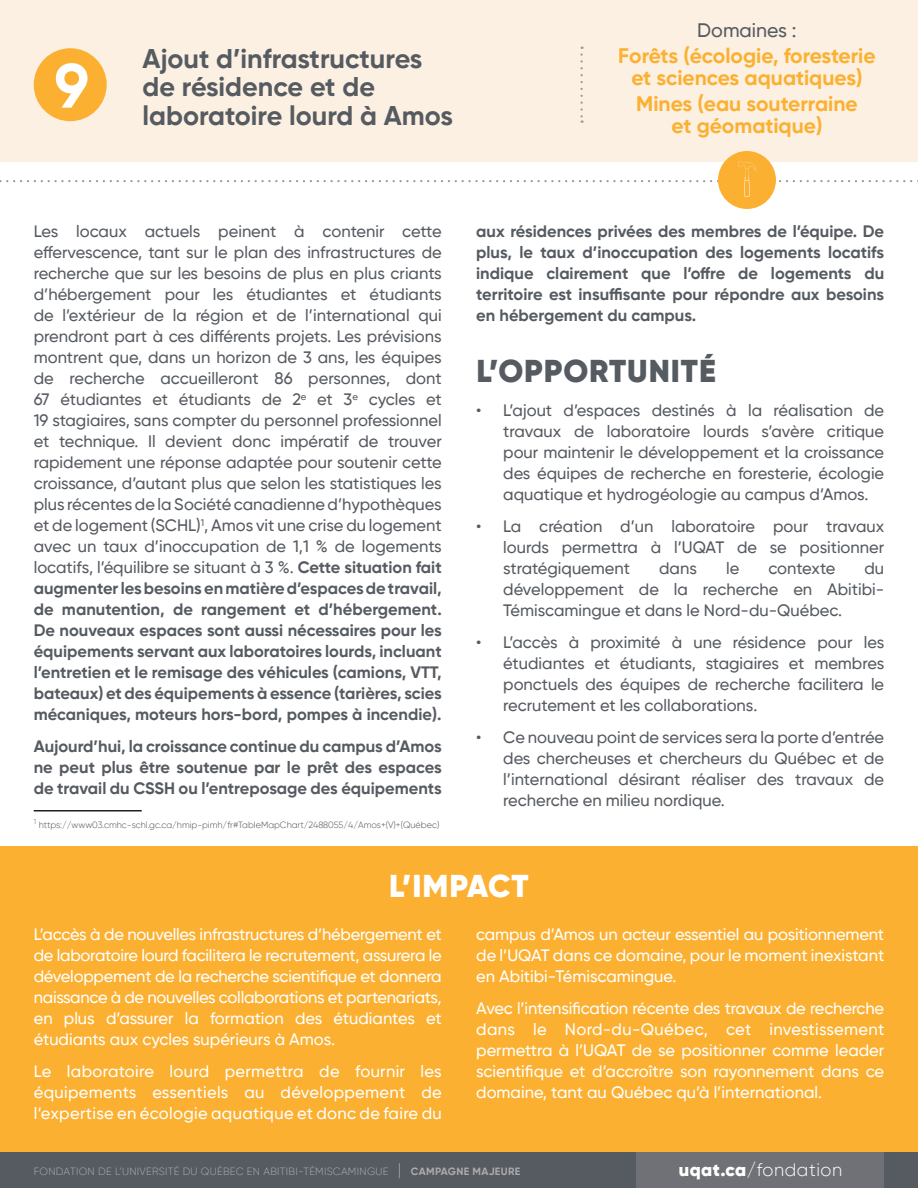
<style>
.page{position:relative;width:918px;height:1188px;background:#fff}
.page>*{position:absolute;margin:0;border:0;box-sizing:border-box;transform-origin:0 0}
.t1{font:700 62.4px "Gilroy";color:#fff}
.courant{font:900 31.5px "Gilroy";letter-spacing:.03em;color:#565b61}
.courant-2{font:900 31.5px "Gilroy";letter-spacing:.02em;color:#fff}
.t2{font:700 27px/28.5px "Gilroy";color:#565b61}
.courant-3{font:700 21px/22.5px "Gilroy";color:#fbb031;text-align:center}
.courant-4{font:500 19.5px "Gilroy";color:#565b61}
.t3{font:300 18px "Gilroy";letter-spacing:.03em;color:#fff}
.Courant_2{font:500 16.5px/21px "Gilroy";color:#565b61;text-align:justify}
.Courant_2-2{font:500 16.5px/21px "Gilroy";color:#fff;text-align:justify}
.Courant_2-3{font:700 16.5px/21px "Gilroy";color:#565b61;text-align:justify}
.t4{font:300 10.5px "Gilroy";letter-spacing:.03em;color:#acaaad}
.courant-5{font:300 9px "Gilroy";color:#4c5056}
.s1{font-weight:700}
.s2{font-size:16.5px}
.s3{font-weight:900}
</style>
<div class="page">
<div style="left:0;top:0;width:918px;height:162px;background:#fbf0e1"></div>
<div style="left:0;top:846px;width:918px;height:308px;background:#fbb031"></div>
<div style="left:0;top:1152px;width:918px;height:36px;background:#565b61"></div>
<div style="left:637px;top:1152px;width:247px;height:36px;background:#707176"></div>
<div style="left:34px;top:48px;width:73px;height:73px;background:#fbb031;border-radius:50%"></div>
<svg style="left:580px;top:55px;width:3px;height:68px"></svg>
<hr style="left:34px;top:810px;width:108px;height:2px;background:#231f20">
<div style="left:718px;top:151px;width:58px;height:58px;background:#fbb031;border-radius:50%"></div>
<svg style="left:0;top:161px;width:918px;height:36px"></svg>
<p class="t1" style="left:54px;top:47px;width:36px">9</p>
<p class="t2" style="left:143px;top:44px;width:312px">Ajout d’infrastructures de résidence et de laboratoire lourd à Amos</p>
<p class="courant-4" style="left:697px;top:19px;width:101px">Domaines :</p>
<p class="courant-3" style="left:618px;top:44px;width:259px">Forêts (écologie, foresterie et sciences aquatiques)</p>
<p class="courant-3" style="left:636px;top:92px;width:223px">Mines (eau souterraine et géomatique)</p>
<p class="Courant_2" style="left:34px;top:221px;width:410px">Les locaux actuels peinent à contenir cette effervescence, tant sur le plan des infrastructures de recherche que sur les besoins de plus en plus criants d’hébergement pour les étudiantes et étudiants de l’extérieur de la région et de l’international qui prendront part à ces différents projets. Les prévisions montrent que, dans un horizon de 3 ans, les équipes de recherche accueilleront 86 personnes, dont 67 étudiantes et étudiants de 2<sup>e</sup> et 3<sup>e</sup> cycles et 19 stagiaires, sans compter du personnel professionnel et technique. Il devient donc impératif de trouver rapidement une réponse adaptée pour soutenir cette croissance, d’autant plus que selon les statistiques les plus récentes de la Société canadienne d’hypothèques et de logement (SCHL)<sup>1</sup>, Amos vit une crise du logement avec un taux d’inoccupation de 1,1 % de logements locatifs, l’équilibre se situant à 3 %. <span class="s1">Cette situation fait augmenter les besoins en matière d’espaces de travail, de manutention, de rangement et d’hébergement.<br>De nouveaux espaces sont aussi nécessaires pour les équipements servant aux laboratoires lourds, incluant l’entretien et le remisage des véhicules (camions, VTT, bateaux) et des équipements à essence (tarières, scies mécaniques, moteurs hors-bord, pompes à incendie).</span></p>
<p class="Courant_2-3" style="left:34px;top:736px;width:410px">Aujourd’hui, la croissance continue du campus d’Amos ne peut plus être soutenue par le prêt des espaces de travail du CSSH ou l’entreposage des équipements</p>
<p class="courant-5" style="left:34px;top:819px;width:407px"><sup>1</sup> https://www03.cmhc-schl.gc.ca/hmip-pimh/fr#TableMapChart/2488055/4/Amos+(V)+(Québec)</p>
<p class="Courant_2-3" style="left:476px;top:221px;width:410px">aux résidences privées des membres de l’équipe. De plus, le taux d’inoccupation des logements locatifs indique clairement que l’offre de logements du territoire est insuffisante pour répondre aux besoins en hébergement du campus.</p>
<p class="courant" style="left:476px;top:351px;width:241px">L’OPPORTUNITÉ</p>
<p class="Courant_2" style="left:503px;top:400px;width:383px;text-indent:-27px">• L’ajout d’espaces destinés à la réalisation de travaux de laboratoire lourds s’avère critique pour maintenir le développement et la croissance des équipes de recherche en foresterie, écologie aquatique et hydrogéologie au campus d’Amos.</p>
<p class="Courant_2" style="left:503px;top:516px;width:382px;text-indent:-27px">• La création d’un laboratoire pour travaux lourds permettra à l’UQAT de se positionner stratégiquement</p>
<p class="Courant_2" style="left:659px;top:558px;width:39px">dans</p>
<p class="Courant_2" style="left:726px;top:558px;width:15px">le</p>
<p class="Courant_2" style="left:768px;top:558px;width:69px">contexte</p>
<p class="Courant_2" style="left:503px;top:558px;width:383px;text-indent:361px">du développement de la recherche en Abitibi-Témiscamingue et dans le Nord-du-Québec.</p>
<p class="Courant_2" style="left:503px;top:631px;width:383px;text-indent:-27px">• L’accès à proximité à une résidence pour les étudiantes et étudiants, stagiaires et membres ponctuels des équipes de recherche facilitera le recrutement et les collaborations.</p>
<p class="Courant_2" style="left:503px;top:726px;width:383px;text-indent:-27px">• Ce nouveau point de services sera la porte d’entrée des chercheuses et chercheurs du Québec et de l’international désirant réaliser des travaux de recherche en milieu nordique.</p>
<p class="courant-2" style="left:389px;top:866px;width:141px">L’IMPACT</p>
<p class="Courant_2-2" style="left:34px;top:924px;width:410px">L’accès à de nouvelles infrastructures d’hébergement et de laboratoire lourd facilitera le recrutement, assurera le développement de la recherche scientifique et donnera naissance à de nouvelles collaborations et partenariats, en plus d’assurer la formation des étudiantes et étudiants aux cycles supérieurs à Amos.</p>
<p class="Courant_2-2" style="left:34px;top:1061px;width:410px">Le laboratoire lourd permettra de fournir les équipements essentiels au développement de l’expertise en écologie aquatique et donc de faire du</p>
<p class="Courant_2-2" style="left:476px;top:924px;width:410px">campus d’Amos un acteur essentiel au positionnement de l’UQAT dans ce domaine, pour le moment inexistant en Abitibi-Témiscamingue.</p>
<p class="Courant_2-2" style="left:476px;top:998px;width:410px">Avec l’intensification récente des travaux de recherche dans le Nord-du-Québec, cet investissement permettra à l’UQAT de se positionner comme leader scientifique et d’accroître son rayonnement dans ce domaine, tant au Québec qu’à l’international.</p>
<p class="t4" style="left:34px;top:1165px;width:488px">FONDATION DE L’UNIVERSITÉ DU QUÉBEC EN ABITIBI-TÉMISCAMINGUE <span class="s2">|</span> <span class="s1">CAMPAGNE MAJEURE</span></p>
<p class="t3" style="left:679px;top:1159px;width:165px"><span class="s3">uqat.ca</span>/fondation</p>
</div>
